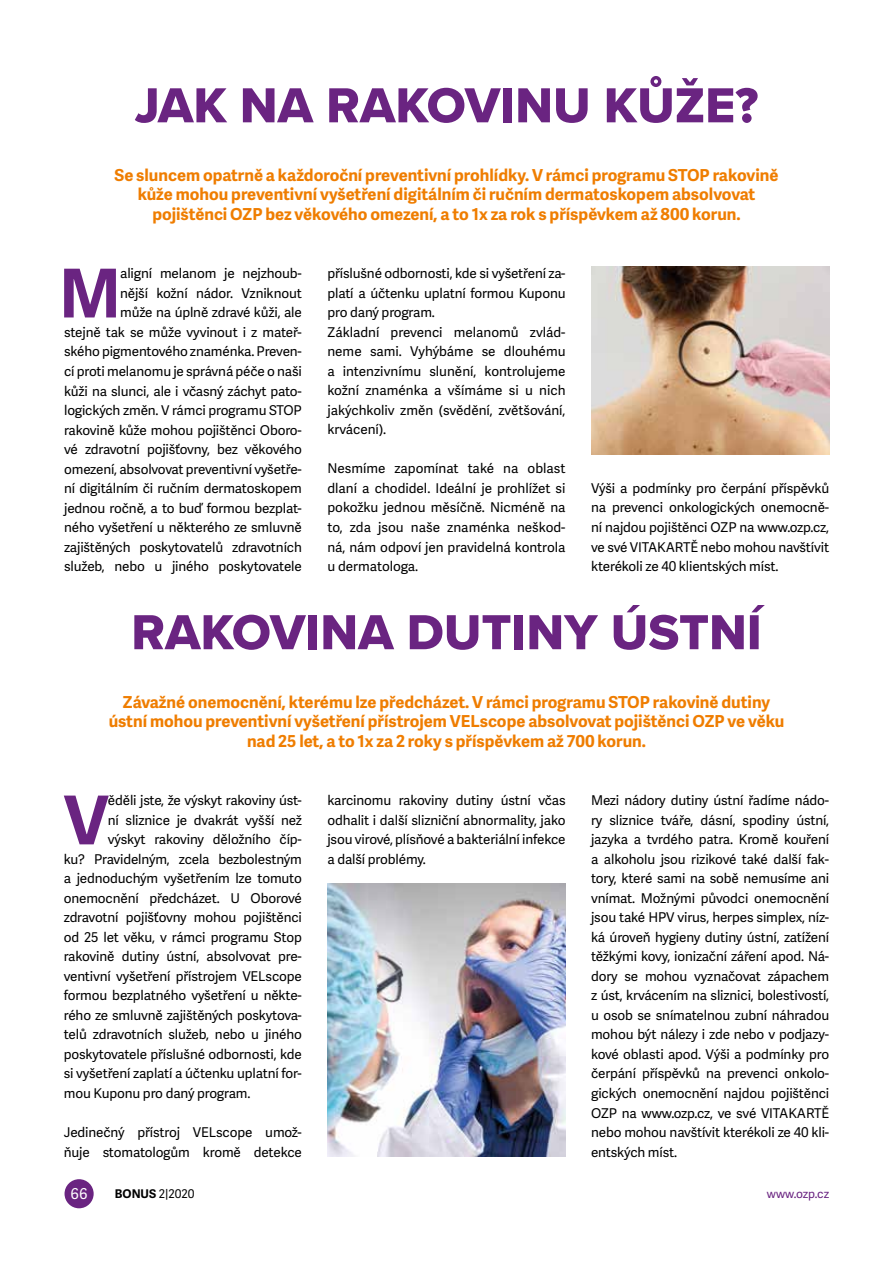
<style>
.page{position:relative;width:893px;height:1263px;background:#fff}
.page>*{position:absolute;margin:0;border:0;box-sizing:border-box;transform-origin:0 0}
.t1{font:700 67.35px "Adelle Sans";color:#6a2481}
.t2{font:51px "Proxima Nova Extrabld";color:#6a2481}
.t3{font:700 16.5px/19.5px "Adelle Sans";color:#ef7d00;text-align:center}
.t4{font:15px "Adelle Sans";color:#fff}
.t5{font:13.5px/19.5px "Adelle Sans";letter-spacing:-.01em;color:#000;text-align:justify}
.t6{font:12px "Adelle Sans";color:#000}
.t7{font:12px "Adelle Sans";color:#6a2481}
.s1{font-weight:700}
</style>
<div class="page">
<div style="left:65px;top:1179px;width:29px;height:29px;background:#6a2481;border-radius:50%"></div>
<img style="left:591px;top:267px;width:238px;height:187px">
<img style="left:327px;top:883px;width:239px;height:274px">
<h2 class="t2" style="left:135px;top:67px;width:625px">JAK NA RAKOVINU KŮŽE?</h2>
<p class="t3" style="left:115px;top:165px;width:665px">Se sluncem opatrně a každoroční preventivní prohlídky. V rámci programu STOP rakovině kůže mohou preventivní vyšetření digitálním či ručním dermatoskopem absolvovat pojištěnci OZP bez věkového omezení, a to 1x za rok s příspěvkem až 800 korun.</p>
<p class="t5" style="left:64px;top:263px;width:239px;text-align:right">aligní melanom je nejzhoub-<br>nější kožní nádor. Vzniknout<br>může na úplně zdravé kůži, ale<br>stejně tak se může vyvinout i z mateř&shy;ského pigmentového znaménka. Preven&shy;cí proti melanomu je správná péče o naši kůži na slunci, ale i včasný záchyt pato&shy;logických změn. V rámci programu STOP rakovině kůže mohou pojištěnci Oboro&shy;vé zdravotní pojišťovny, bez věkového omezení, absolvovat preventivní vyšetře&shy;ní digitálním či ručním dermatoskopem jednou ročně, a to buď formou bezplat&shy;ného vyšetření u některého ze smluvně zajištěných poskytovatelů zdravotních služeb, nebo u jiného poskytovatele</p>
<h1 class="t1" style="left:59px;top:244px;width:63px">M</h1>
<p class="t5" style="left:327px;top:263px;width:240px;text-align:left">příslušné odbornosti, kde si vyšetření za&shy;platí a účtenku uplatní formou Kuponu pro daný program.<br>Základní prevenci melanomů zvlád&shy;neme sami. Vyhýbáme se dlouhému a intenzivnímu slunění, kontrolujeme kožní znaménka a všímáme si u nich jakýchkoliv změn (svědění, zvětšování, krvácení).</p>
<p class="t5" style="left:327px;top:458px;width:240px">Nesmíme zapomínat také na oblast dlaní a chodidel. Ideální je prohlížet si pokožku jednou měsíčně. Nicméně na to, zda jsou naše znaménka neškod&shy;ná, nám odpoví jen pravidelná kontrola u dermatologa.</p>
<p class="t5" style="left:591px;top:478px;width:240px">Výši a podmínky pro čerpání příspěvků na prevenci onkologických onemocně&shy;ní najdou pojištěnci OZP na www.ozp.cz, ve své VITAKARTĚ nebo mohou navštívit kterékoli ze 40 klientských míst.</p>
<h2 class="t2" style="left:131px;top:594px;width:632px">RAKOVINA DUTINY ÚSTNÍ</h2>
<p class="t3" style="left:109px;top:691px;width:677px">Závažné onemocnění, kterému lze předcházet. V rámci programu STOP rakovině dutiny ústní mohou preventivní vyšetření přístrojem VELscope absolvovat pojištěnci OZP ve věku nad 25 let, a to 1x za 2 roky s příspěvkem až 700 korun.</p>
<h1 class="t1" style="left:64px;top:771px;width:46px">V</h1>
<p class="t5" style="left:108px;top:790px;width:195px">ěděli jste, že výskyt rakoviny úst-</p>
<p class="t5" style="left:108px;top:810px;width:195px">ní sliznice je dvakrát vyšší než</p>
<p class="t5" style="left:108px;top:829px;width:195px">výskyt rakoviny děložního číp-</p>
<p class="t5" style="left:64px;top:849px;width:240px">ku? Pravidelným, zcela bezbolestným</p>
<p class="t5" style="left:64px;top:868px;width:240px">a jednoduchým vyšetřením lze tomuto</p>
<p class="t5" style="left:64px;top:888px;width:240px">onemocnění předcházet. U Oborové</p>
<p class="t5" style="left:64px;top:907px;width:240px">zdravotní pojišťovny mohou pojištěnci</p>
<p class="t5" style="left:64px;top:927px;width:240px">od 25 let věku, v rámci programu Stop</p>
<p class="t5" style="left:64px;top:946px;width:240px">rakovině dutiny ústní, absolvovat pre-</p>
<p class="t5" style="left:64px;top:966px;width:240px">ventivní vyšetření přístrojem VELscope</p>
<p class="t5" style="left:64px;top:985px;width:240px">formou bezplatného vyšetření u někte-</p>
<p class="t5" style="left:64px;top:1005px;width:240px">rého ze smluvně zajištěných poskytova-</p>
<p class="t5" style="left:64px;top:1024px;width:240px">telů zdravotních služeb, nebo u jiného</p>
<p class="t5" style="left:64px;top:1044px;width:240px">poskytovatele příslušné odbornosti, kde</p>
<p class="t5" style="left:64px;top:1063px;width:240px">si vyšetření zaplatí a účtenku uplatní for-</p>
<p class="t5" style="left:64px;top:1083px;width:188px">mou Kuponu pro daný program.</p>
<p class="t5" style="left:64px;top:1122px;width:240px">Jedinečný přístroj VELscope umož&shy;ňuje stomatologům kromě detekce</p>
<p class="t5" style="left:327px;top:790px;width:240px">karcinomu rakoviny dutiny ústní včas odhalit i další slizniční abnormality, jako jsou virové, plísňové a bakteriální infekce a další problémy.</p>
<p class="t5" style="left:591px;top:790px;width:240px">Mezi nádory dutiny ústní řadíme nádo&shy;ry sliznice tváře, dásní, spodiny ústní, jazyka a tvrdého patra. Kromě kouření a alkoholu jsou rizikové také další fak&shy;tory, které sami na sobě nemusíme ani vnímat. Možnými původci onemocnění jsou také HPV virus, herpes simplex, níz&shy;ká úroveň hygieny dutiny ústní, zatížení těžkými kovy, ionizační záření apod. Ná&shy;dory se mohou vyznačovat zápachem z úst, krvácením na sliznici, bolestivostí, u osob se snímatelnou zubní náhradou mohou být nálezy i zde nebo v podjazy&shy;kové oblasti apod. Výši a podmínky pro čerpání příspěvků na prevenci onkolo&shy;gických onemocnění najdou pojištěnci OZP na www.ozp.cz, ve své VITAKARTĚ nebo mohou navštívit kterékoli ze 40 kli&shy;entských míst.</p>
<p class="t4" style="left:71px;top:1183px;width:18px">66</p>
<p class="t6" style="left:115px;top:1185px;width:81px"><span class="s1">BONUS</span> 2|2020</p>
<p class="t7" style="left:767px;top:1185px;width:64px">www.ozp.cz</p>
</div>
